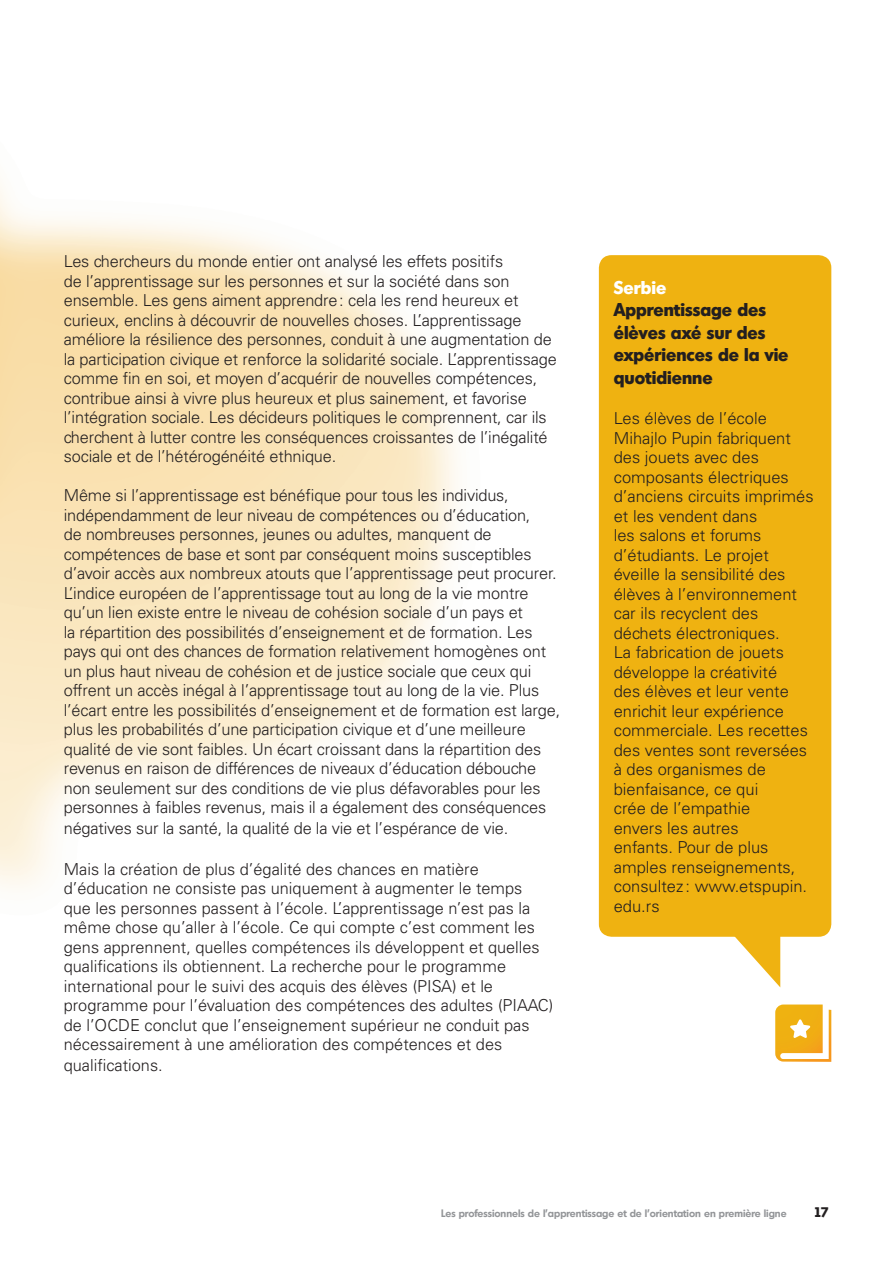
<style>
.page{position:relative;width:893px;height:1263px;background:#fff}
.page>*{position:absolute;margin:0;border:0;box-sizing:border-box;transform-origin:0 0}
.Body_Copy{font:700 18px/22.5px "Montreal TS";color:#231f20}
.Body_Copy-2{font:700 18px "Montreal TS";color:#fff}
.Body_Copy-3{font:300 16.5px/19.5px "Univers LT Std";letter-spacing:-.01em;color:#231f20}
.t1{font:700 13.5px "Montreal TS";color:#231f20}
.t2{font:600 10.5px "Montreal TS";color:#939598}
</style>
<div class="page">
<div style="left:599px;top:255px;width:232px;height:682px;background:#efb211;border-radius:13px"></div>
<svg style="left:728px;top:936px;width:52px;height:51px"></svg>
<svg style="left:775px;top:1004px;width:56px;height:58px"></svg>
<p class="Body_Copy-3" style="left:64px;top:251px;width:494px">Les chercheurs du monde entier ont analysé les effets positifs<br>de l’apprentissage sur les personnes et sur la société dans son ensemble. Les gens aiment apprendre: cela les rend heureux et curieux, enclins à découvrir de nouvelles choses. L’apprentissage améliore la résilience des personnes, conduit à une augmentation de la participation civique et renforce la solidarité sociale. L’apprentissage comme fin en soi, et moyen d’acquérir de nouvelles compétences, contribue ainsi à vivre plus heureux et plus sainement, et favorise l’intégration sociale. Les décideurs politiques le comprennent, car ils cherchent à lutter contre les conséquences croissantes de l’inégalité sociale et de l’hétérogénéité ethnique.</p>
<p class="Body_Copy-3" style="left:64px;top:485px;width:498px">Même si l’apprentissage est bénéfique pour tous les individus, indépendamment de leur niveau de compétences ou d’éducation,<br>de nombreuses personnes, jeunes ou adultes, manquent de compétences de base et sont par conséquent moins susceptibles d’avoir accès aux nombreux atouts que l’apprentissage peut procurer.<br>L’indice européen de l’apprentissage tout au long de la vie montre qu’un lien existe entre le niveau de cohésion sociale d’un pays et<br>la répartition des possibilités d’enseignement et de formation. Les pays qui ont des chances de formation relativement homogènes ont un plus haut niveau de cohésion et de justice sociale que ceux qui offrent un accès inégal à l’apprentissage tout au long de la vie. Plus l’écart entre les possibilités d’enseignement et de formation est large, plus les probabilités d’une participation civique et d’une meilleure qualité de vie sont faibles. Un écart croissant dans la répartition des revenus en raison de différences de niveaux d’éducation débouche non seulement sur des conditions de vie plus défavorables pour les personnes à faibles revenus, mais il a également des conséquences</p>
<p class="Body_Copy-3" style="left:64px;top:818px;width:446px">négatives sur la santé, la qualité de la vie et l’espérance de vie.</p>
<p class="Body_Copy-3" style="left:64px;top:859px;width:491px">Mais la création de plus d’égalité des chances en matière d’éducation ne consiste pas uniquement à augmenter le temps que les personnes passent à l’école. L’apprentissage n’est pas la même chose qu’aller à l’école. Ce qui compte c’est comment les gens apprennent, quelles compétences ils développent et quelles qualifications ils obtiennent. La recherche pour le programme international pour le suivi des acquis des élèves (PISA) et le programme pour l’évaluation des compétences des adultes (PIAAC) de l’OCDE conclut que l’enseignement supérieur ne conduit pas nécessairement à une amélioration des compétences et des</p>
<p class="Body_Copy-3" style="left:64px;top:1055px;width:100px">qualifications.</p>
<p class="Body_Copy-2" style="left:614px;top:275px;width:54px">Serbie</p>
<p class="Body_Copy" style="left:614px;top:298px;width:176px">Apprentissage des élèves axé sur des expériences de la vie quotidienne</p>
<p class="Body_Copy-3" style="left:614px;top:409px;width:201px">Les élèves de l’école<br>Mihajlo Pupin fabriquent des jouets avec des composants électriques d’anciens circuits imprimés et les vendent dans<br>les salons et forums d’étudiants. Le projet éveille la sensibilité des élèves à l’environnement car ils recyclent des déchets électroniques.<br>La fabrication de jouets développe la créativité<br>des élèves et leur vente enrichit leur expérience commerciale. Les recettes des ventes sont reversées à des organismes de bienfaisance, ce qui<br>crée de l’empathie<br>envers les autres<br>enfants. Pour de plus amples renseignements, consultez : www.etspupin. edu.rs</p>
<p class="t2" style="left:441px;top:1206px;width:347px">Les professionnels de l’apprentissage et de l’orientation en première ligne</p>
<p class="t1" style="left:813px;top:1203px;width:17px">17</p>
</div>
